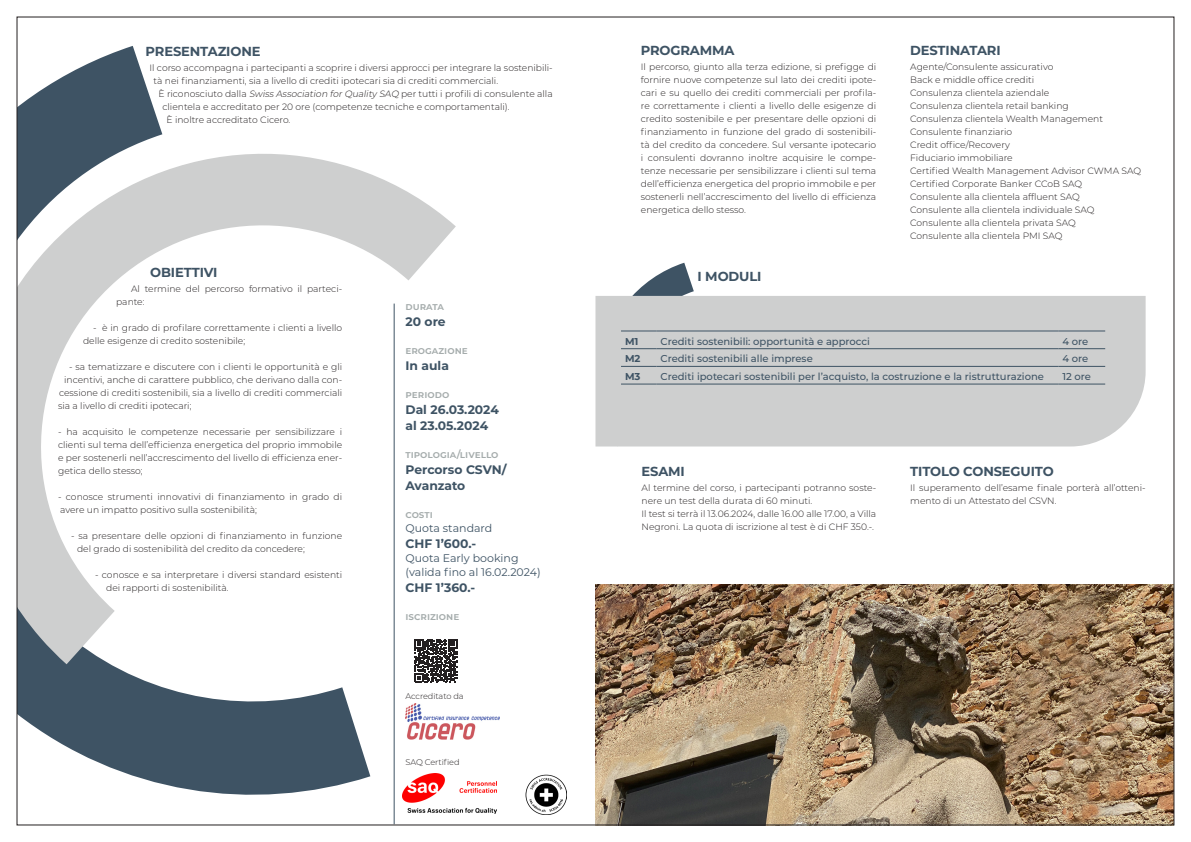
<style>
.page{position:relative;width:1191px;height:842px;background:#fff}
.page>*{position:absolute;margin:0;border:0;box-sizing:border-box;transform-origin:0 0}
.Titoletto{font:700 13.1px "Montserrat";letter-spacing:-.01em;color:#3e5364}
.Indicazioni{font:700 12.3px/16px "Montserrat";color:#3e5364}
.Testo_indicazioni{font:700 12.3px "Montserrat";color:#3e5364}
.Testo_indicazioni-2{font:11px "Montserrat";color:#3e5364}
.Tipologie{font:600 10.3px "Montserrat";color:#a5acac}
.Tabella{font:500 10px "Montserrat";color:#3e5364}
.Tabella_Modulo{font:700 10px "Montserrat";color:#3e5364}
.Testo_base{font:300 9.2px/13px "Montserrat";color:#231f20}
.t1{font:300 8.2px "Montserrat";letter-spacing:-.01em;color:#231f20}
.s1{font-style:italic}
</style>
<div class="page">
<svg style="left:19px;top:46px;width:351px;height:749px;fill:#3e5364"></svg>
<svg style="left:19px;top:128px;width:437px;height:536px"></svg>
<svg style="left:414px;top:639px;width:43px;height:43px"></svg>
<hr style="left:394px;top:304px;width:1px;height:520px;background:#3e5364">
<svg style="left:595px;top:263px;width:99px;height:184px"></svg>
<div style="left:618px;top:446px;width:172px;height:77px;background:#fff"></div>
<div style="left:595px;top:296px;width:550px;height:150px;background:#cecfcf"></div>
<hr style="left:621px;top:331px;width:35px;height:1px;background:#3e5364">
<hr style="left:621px;top:348px;width:35px;height:1px;background:#3e5364">
<hr style="left:621px;top:366px;width:35px;height:1px;background:#3e5364">
<hr style="left:621px;top:384px;width:35px;height:1px;background:#3e5364">
<hr style="left:656px;top:331px;width:402px;height:1px;background:#3e5364">
<hr style="left:1058px;top:331px;width:47px;height:1px;background:#3e5364">
<hr style="left:656px;top:348px;width:402px;height:1px;background:#3e5364">
<hr style="left:1058px;top:348px;width:47px;height:1px;background:#3e5364">
<hr style="left:656px;top:366px;width:402px;height:1px;background:#3e5364">
<hr style="left:1058px;top:366px;width:47px;height:1px;background:#3e5364">
<hr style="left:656px;top:384px;width:402px;height:1px;background:#3e5364">
<hr style="left:1058px;top:384px;width:47px;height:1px;background:#3e5364">
<img style="left:595px;top:584px;width:577px;height:239px">
<img style="left:405px;top:704px;width:94px;height:35px">
<img style="left:403px;top:773px;width:93px;height:40px">
<img style="left:526px;top:774px;width:40px;height:41px">
<p class="Titoletto" style="left:146px;top:42px;width:116px">PRESENTAZIONE</p>
<p class="Testo_base" style="left:154px;top:61px;width:401px;text-indent:-4px">Il corso accompagna i partecipanti a scoprire i diversi approcci per integrare la sostenibili&shy;tà nei finanziamenti, sia a livello di crediti ipotecari sia di crediti commerciali.</p>
<p class="Testo_base" style="left:163px;top:87px;width:391px;text-indent:-4px">È riconosciuto dalla <span class="s1">Swiss Association forQuality SAQ</span> per tutti i profili di consulente alla clientela e accreditato per 20 ore (competenze tecniche e comportamentali).</p>
<p class="Testo_base" style="left:167px;top:113px;width:125px">È inoltre accreditato Cicero.</p>
<p class="Titoletto" style="left:150px;top:263px;width:69px">OBIETTIVI</p>
<p class="Testo_base" style="left:116px;top:282px;width:228px;text-indent:15px">Al termine del percorso formativo il parteci&shy;pante:</p>
<p class="Testo_base" style="left:83px;top:321px;width:260px;text-indent:10px">- è in grado di profilare correttamente i clienti a livello delle esigenze di credito sostenibile;</p>
<p class="Testo_base" style="left:69px;top:360px;width:275px">- sa tematizzare e discutere con i clienti le opportunità e gli</p>
<p class="Testo_base" style="left:64px;top:373px;width:280px">incentivi, anche di carattere pubblico, che derivano dalla con-</p>
<p class="Testo_base" style="left:59px;top:386px;width:284px">cessione di crediti sostenibili, sia a livello di crediti commerciali</p>
<p class="Testo_base" style="left:58px;top:399px;width:135px">sia a livello di crediti ipotecari;</p>
<p class="Testo_base" style="left:58px;top:425px;width:286px;text-align:justify">- ha acquisito le competenze necessarie per sensibilizzare i clienti sul tema dell’efficienza energetica del proprio immobile e per sostenerli nell’accrescimento del livello di efficienza ener&shy;getica dello stesso;</p>
<p class="Testo_base" style="left:58px;top:490px;width:285px">- conosce strumenti innovativi di finanziamento in grado di avere un impatto positivo sulla sostenibilità;</p>
<p class="Testo_base" style="left:77px;top:529px;width:266px;text-indent:-6px">- sa presentare delle opzioni di finanziamento in funzione del grado di sostenibilità del credito da concedere;</p>
<p class="Testo_base" style="left:106px;top:568px;width:237px;text-indent:-11px">- conosce e sa interpretare i diversi standard esistenti dei rapporti di sostenibilità.</p>
<p class="Tipologie" style="left:405px;top:299px;width:40px">durata</p>
<p class="Indicazioni" style="left:405px;top:313px;width:42px">20 ore</p>
<p class="Tipologie" style="left:405px;top:343px;width:64px">erogazione</p>
<p class="Indicazioni" style="left:405px;top:357px;width:45px">In aula</p>
<p class="Tipologie" style="left:405px;top:387px;width:45px">periodo</p>
<p class="Indicazioni" style="left:405px;top:401px;width:95px">Dal 26.03.2024</p>
<p class="Indicazioni" style="left:405px;top:417px;width:84px">al 23.05.2024</p>
<p class="Tipologie" style="left:405px;top:447px;width:94px">tipologia/livello</p>
<p class="Indicazioni" style="left:405px;top:461px;width:103px">Percorso CSVN/<br>Avanzato</p>
<p class="Tipologie" style="left:405px;top:507px;width:29px">costi</p>
<p class="Testo_indicazioni-2" style="left:405px;top:520px;width:88px">Quota standard</p>
<p class="Indicazioni" style="left:405px;top:535px;width:72px">CHF 1’600.-</p>
<p class="Testo_indicazioni-2" style="left:405px;top:550px;width:115px">Quota Early booking</p>
<p class="Testo_indicazioni-2" style="left:405px;top:564px;width:137px">(valida fino al 16.02.2024)</p>
<p class="Testo_indicazioni" style="left:405px;top:579px;width:71px">CHF 1’360.-</p>
<p class="Tipologie" style="left:405px;top:609px;width:55px">iscrizione</p>
<p class="t1" style="left:405px;top:691px;width:60px">Accreditato da</p>
<p class="t1" style="left:405px;top:757px;width:56px">SAQ Certified</p>
<p class="Titoletto" style="left:641px;top:41px;width:95px">PROGRAMMA</p>
<p class="Testo_base" style="left:641px;top:60px;width:237px;text-align:justify">Il percorso, giunto alla terza edizione, si prefigge di fornire nuove competenze sul lato dei crediti ipote&shy;cari e su quello dei crediti commerciali per profila&shy;re correttamente i clienti a livello delle esigenze di credito sostenibile e per presentare delle opzioni di finanziamento in funzione del grado di sostenibili&shy;tà del credito da concedere. Sul versante ipotecario i consulenti dovranno inoltre acquisire le compe&shy;tenze necessarie per sensibilizzare i clienti sul tema dell’efficienza energetica del proprio immobile e per sostenerli nell’accrescimento del livello di efficienza energetica dello stesso.</p>
<p class="Titoletto" style="left:697px;top:267px;width:65px">I MODULI</p>
<p class="Titoletto" style="left:910px;top:41px;width:92px">DESTINATARI</p>
<p class="Testo_base" style="left:910px;top:60px;width:145px">Agente/Consulente assicurativo</p>
<p class="Testo_base" style="left:910px;top:73px;width:125px">Back e middle office crediti</p>
<p class="Testo_base" style="left:910px;top:86px;width:140px">Consulenza clientela aziendale</p>
<p class="Testo_base" style="left:910px;top:99px;width:160px">Consulenza clientela retail banking</p>
<p class="Testo_base" style="left:910px;top:112px;width:194px">Consulenza clientela Wealth Management</p>
<p class="Testo_base" style="left:910px;top:125px;width:103px">Consulente finanziario</p>
<p class="Testo_base" style="left:910px;top:138px;width:101px">Credit office/Recovery</p>
<p class="Testo_base" style="left:910px;top:151px;width:104px">Fiduciario immobiliare</p>
<p class="Testo_base" style="left:910px;top:164px;width:232px">Certified Wealth Management Advisor CWMA SAQ</p>
<p class="Testo_base" style="left:910px;top:177px;width:173px">Certified Corporate Banker CCoB SAQ</p>
<p class="Testo_base" style="left:910px;top:190px;width:171px">Consulente alla clientela affluent SAQ</p>
<p class="Testo_base" style="left:910px;top:203px;width:186px">Consulente alla clientela individuale SAQ</p>
<p class="Testo_base" style="left:910px;top:216px;width:167px">Consulente alla clientela privata SAQ</p>
<p class="Testo_base" style="left:910px;top:229px;width:154px">Consulente alla clientela PMI SAQ</p>
<p class="Tabella_Modulo" style="left:625px;top:334px;width:15px">M1</p>
<p class="Tabella" style="left:660px;top:334px;width:211px">Crediti sostenibili: opportunità e approcci</p>
<p class="Tabella" style="left:1062px;top:334px;width:27px">4 ore</p>
<p class="Tabella_Modulo" style="left:625px;top:352px;width:17px">M2</p>
<p class="Tabella" style="left:660px;top:352px;width:154px">Crediti sostenibili alle imprese</p>
<p class="Tabella" style="left:1062px;top:352px;width:27px">4 ore</p>
<p class="Tabella_Modulo" style="left:625px;top:369px;width:17px">M3</p>
<p class="Tabella" style="left:660px;top:369px;width:385px">Crediti ipotecari sostenibili per l’acquisto, la costruzione e la ristrutturazione</p>
<p class="Tabella" style="left:1062px;top:369px;width:30px">12 ore</p>
<p class="Titoletto" style="left:641px;top:462px;width:45px">ESAMI</p>
<p class="Testo_base" style="left:641px;top:481px;width:236px">Al termine del corso, i partecipanti potranno soste&shy;nere un test della durata di 60 minuti.</p>
<p class="Testo_base" style="left:641px;top:507px;width:236px">Il test si terrà il 13.06.2024, dalle 16.00 alle 17.00, a Villa<br>Negroni. La quota di iscrizione al test è di CHF 350.-.</p>
<p class="Titoletto" style="left:910px;top:462px;width:145px">TITOLO CONSEGUITO</p>
<p class="Testo_base" style="left:910px;top:481px;width:237px">Il superamento dell’esame finale porterà all’otteni&shy;mento di un Attestato del CSVN.</p>
</div>
